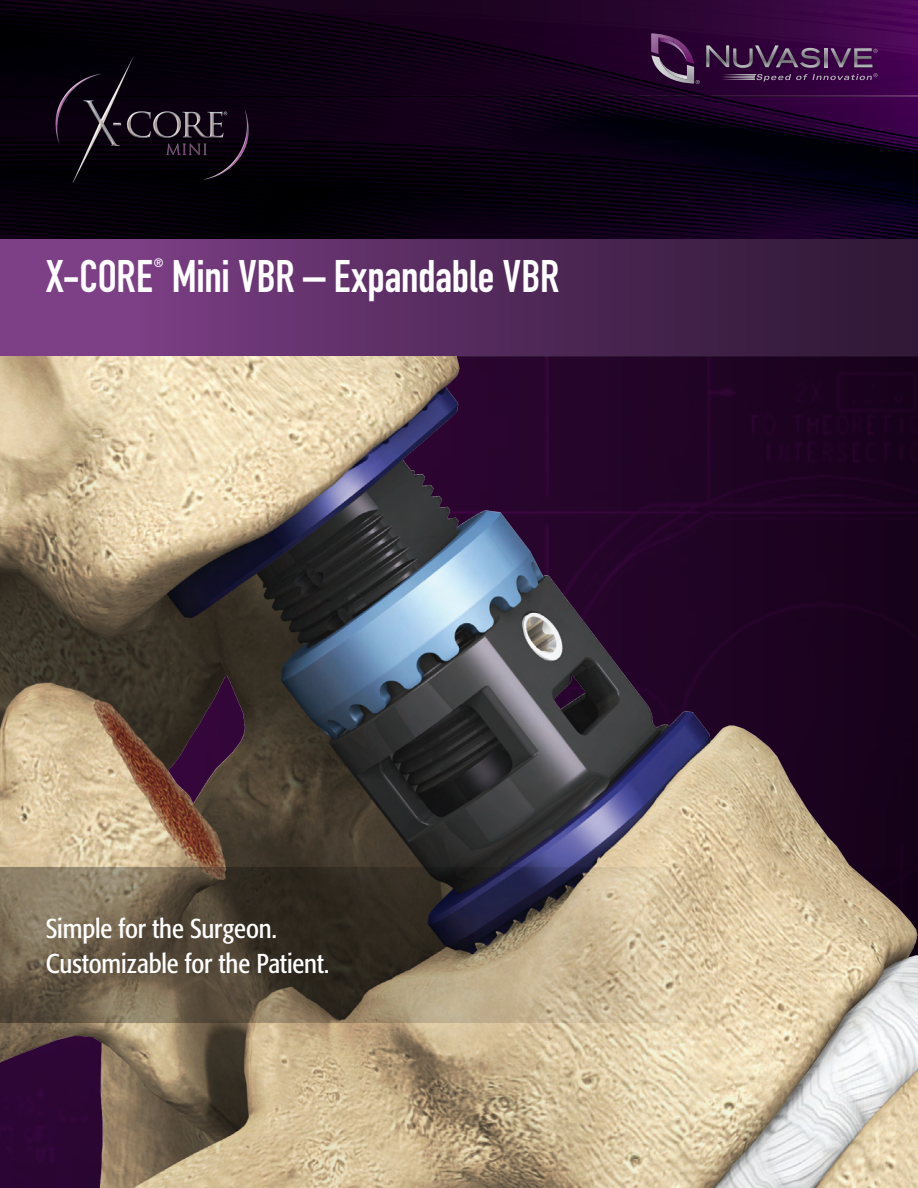
<style>
.page{position:relative;width:918px;height:1188px;background:#fff}
.page>*{position:absolute;margin:0;border:0;box-sizing:border-box;transform-origin:0 0}
.Cover-Doc_Tagline_te{font:45px "DIN Engschrift Std";letter-spacing:-.005em;color:#fff}
.Cover-SS-Descriptive{font:condensed 27px/34.5px "Formata";letter-spacing:-.005em;color:#fff}
.Cover-Doc_Tagline_te-2{font:12.15px "DIN Engschrift Std";color:#fff}
</style>
<div class="page">
<div style="left:0;top:238px;width:918px;height:119px;background:linear-gradient(to right,#84428e,#2c1632)"></div>
<svg style="left:0;top:0;width:918px;height:97px;background:#19011f"></svg>
<svg style="left:0;top:97px;width:918px;height:141px;background:#0a0012"></svg>
<img style="left:0;top:356px;width:918px;height:832px">
<svg style="left:0;top:867px;width:918px;height:156px;background:#8c7e69"></svg>
<svg style="left:651px;top:33px;width:49px;height:51px;background:#502d56"></svg>
<svg style="left:706px;top:45px;width:172px;height:37px;background:#4b2654"></svg>
<img style="left:54px;top:54px;width:195px;height:136px">
<p class="Cover-Doc_Tagline_te-2" style="left:154px;top:256px;width:11px">®</p>
<p class="Cover-Doc_Tagline_te" style="left:46px;top:250px;width:515px">X-CORE Mini VBR – Expandable VBR</p>
<p class="Cover-SS-Descriptive" style="left:46px;top:912px;width:285px">Simple for the Surgeon.<br>Customizable for the Patient.</p>
</div>
